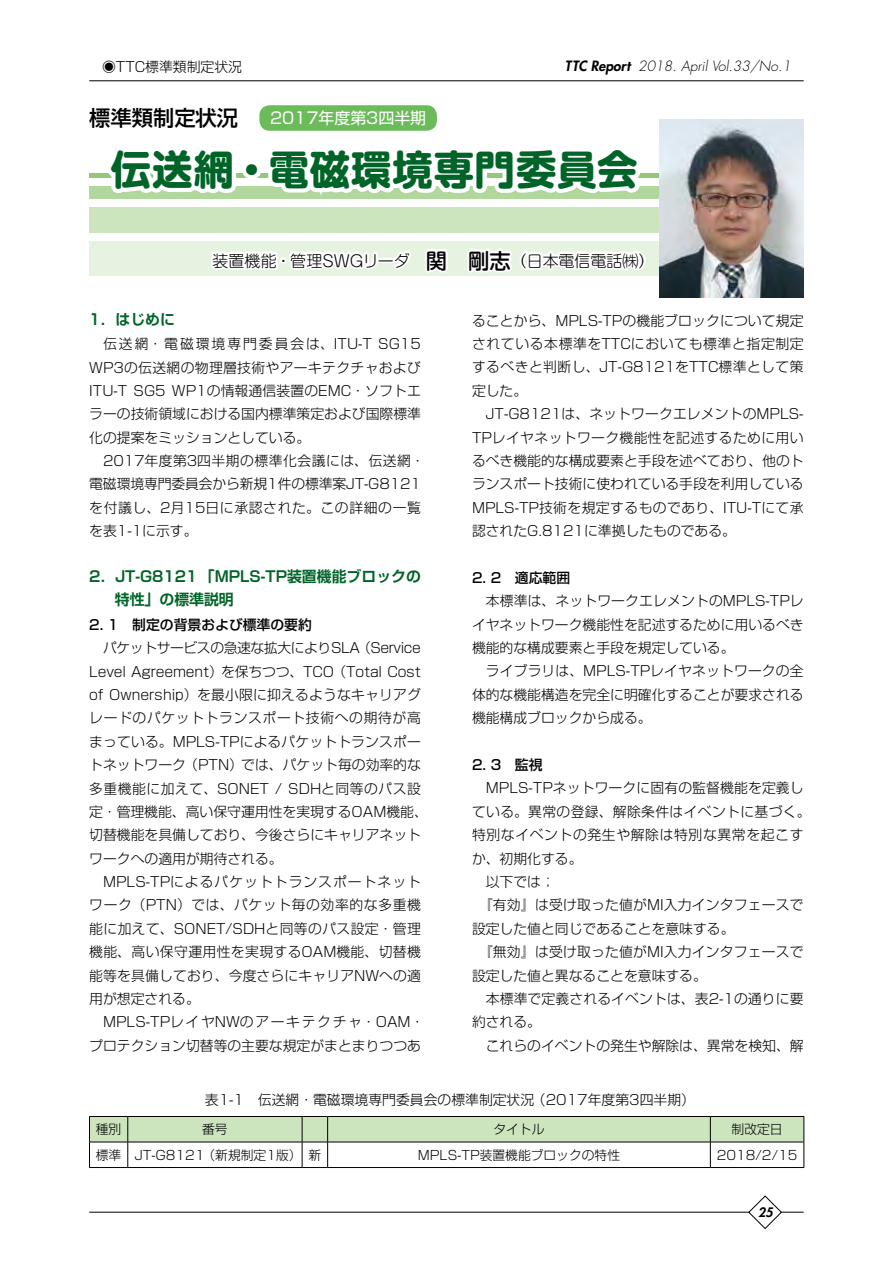
<style>
.page{position:relative;width:893px;height:1263px;background:#fff}
.page>*{position:absolute;margin:0;border:0;box-sizing:border-box;transform-origin:0 0}
.t1{font:700 40.35px "Shin M Go Pro";letter-spacing:.02em;color:#006428}
.t2{font:500 21.3px "Shin Go Pro";color:#000}
.t3{font:300 15.9px "Shin M Go Pro";color:#000}
.t4{font:15.9px "Shin Go Pro";color:#fff}
.t5{font:700 14.85px/23.4px "Shin Go Pro De";color:#006428}
.t6{font:300 13.8px/23.4px "Shin Go Pro";color:#000;text-align:justify}
.t7{font:500 13.8px "Shin Go Pro";color:#000}
.t8{font:italic 300 13.8px "Futura Std";color:#000}
.t9{font:300 13.8px "Shin Go Pro";letter-spacing:.025em;color:#000}
.t10{font:300 13.8px "Shin Go Pro";letter-spacing:.045em;color:#000}
.t11{font:300 12.75px "Shin Go Pro";color:#000}
.t12{font:italic 800 12.75px "Futura Std";color:#000}
.s1{font-weight:800}
.s2{font-weight:500;font-size:21.3px}
</style>
<div class="page">
<hr style="left:89px;top:1212px;width:715px;height:1px;background:#000">
<hr style="left:89px;top:81px;width:715px;height:1px;background:#000">
<svg style="left:748px;top:1195px;width:34px;height:34px"></svg>
<div style="left:89px;top:241px;width:715px;height:34px;background:#e7f3e1"></div>
<div style="left:89px;top:207px;width:715px;height:26px;background:#cde5bf"></div>
<div style="left:89px;top:186px;width:715px;height:13px;background:#b1d79c"></div>
<div style="left:89px;top:173px;width:715px;height:5px;background:#91c979"></div>
<svg style="left:100px;top:105px;width:548px;height:171px"></svg>
<svg style="left:89px;top:1116px;width:716px;height:52px"></svg>
<hr style="left:328px;top:1167px;width:382px;height:1px;background:#000">
<hr style="left:710px;top:1167px;width:94px;height:1px;background:#000">
<img style="left:659px;top:119px;width:145px;height:179px">
<div style="left:259px;top:105px;width:178px;height:26px;background:#6cbb5a;border-radius:10px"></div>
<p class="t6" style="left:102px;top:53px;width:141px">◉TTC標準類制定状況</p>
<h2 class="t2" style="left:89px;top:100px;width:150px">標準類制定状況</h2>
<p class="t4" style="left:270px;top:105px;width:158px">2017年度第3四半期</p>
<p class="t8" style="left:565px;top:58px;width:227px"><span class="s1">TTC Report</span> 2018. April Vol.33/No.1</p>
<h1 class="t1" style="left:111px;top:137px;width:528px">伝送網・電磁環境専門委員会</h1>
<p class="t3" style="left:212px;top:248px;width:443px">装置機能・管理SWGリーダ　<span class="s2">関　剛志</span>（日本電信電話㈱）</p>
<p class="t5" style="left:89px;top:305px;width:87px">1．はじめに</p>
<p class="t6" style="left:89px;top:331px;width:333px;text-indent:14px">伝送網・電磁環境専門委員会は、ITU-T SG15<br>WP3の伝送網の物理層技術やアーキテクチャおよびITU-T SG5 WP1の情報通信装置のEMC・ソフトエラーの技術領域における国内標準策定および国際標準化の提案をミッションとしている。</p>
<p class="t6" style="left:89px;top:447px;width:337px;text-align:left;text-indent:14px">2017年度第3四半期の標準化会議には、伝送網・電磁環境専門委員会から新規1件の標準案JT-G8121を付議し、2月15日に承認された。この詳細の一覧を表1-1に示す。</p>
<p class="t5" style="left:115px;top:563px;width:308px;text-indent:-26px">2．JT-G8121 「MPLS-TP装置機能ブロックの特性」の標準説明</p>
<p class="t7" style="left:89px;top:613px;width:224px">2. 1　制定の背景および標準の要約</p>
<p class="t6" style="left:89px;top:635px;width:340px;text-align:left;text-indent:14px">パケットサービスの急速な拡大によりSLA （Service<br>Level Agreement）を保ちつつ、TCO （Total Cost of Ownership）を最小限に抑えるようなキャリアグレードのパケットトランスポート技術への期待が高まっている。MPLS-TPによるパケットトランスポートネットワーク （PTN）では、パケット毎の効率的な多重機能に加えて、SONET / SDHと同等のパス設定・管理機能、高い保守運用性を実現するOAM機能、切替機能を具備しており、今後さらにキャリアネットワークへの適用が期待される。</p>
<p class="t6" style="left:89px;top:868px;width:333px;text-indent:14px">MPLS-TPによるパケットトランスポートネットワーク（PTN）では、パケット毎の効率的な多重機能に加えて、SONET/SDHと同等のパス設定・管理機能、高い保守運用性を実現するOAM機能、切替機能等を具備しており、今度さらにキャリアNWへの適用が想定される。</p>
<p class="t6" style="left:89px;top:1009px;width:337px;text-align:right">MPLS-TPレイヤNWのアーキテクチャ・OAM・プロテクション切替等の主要な規定がまとまりつつあ</p>
<p class="t6" style="left:472px;top:307px;width:333px">ることから、MPLS-TPの機能ブロックについて規定されている本標準をTTCにおいても標準と指定制定するべきと判断し、JT-G8121をTTC標準として策定した。</p>
<p class="t6" style="left:472px;top:401px;width:333px;text-indent:14px">JT-G8121は、ネットワークエレメントのMPLS-TPレイヤネットワーク機能性を記述するために用いるべき機能的な構成要素と手段を述べており、他のトランスポート技術に使われている手段を利用しているMPLS-TP技術を規定するものであり、ITU-Tにて承認されたG.8121に準拠したものである。</p>
<p class="t7" style="left:472px;top:566px;width:100px">2. 2　適応範囲</p>
<p class="t6" style="left:472px;top:588px;width:333px;text-indent:14px">本標準は、ネットワークエレメントのMPLS-TPレイヤネットワーク機能性を記述するために用いるべき機能的な構成要素と手段を規定している。</p>
<p class="t6" style="left:472px;top:658px;width:333px;text-indent:14px">ライブラリは、MPLS-TPレイヤネットワークの全体的な機能構造を完全に明確化することが要求される機能構成ブロックから成る。</p>
<p class="t7" style="left:472px;top:753px;width:72px">2. 3　監視</p>
<p class="t6" style="left:486px;top:775px;width:319px">MPLS-TPネットワークに固有の監督機能を定義し</p>
<p class="t9" style="left:472px;top:800px;width:340px">ている。異常の登録、解除条件はイベントに基づく。</p>
<p class="t10" style="left:472px;top:824px;width:333px">特別なイベントの発生や解除は特別な異常を起こす</p>
<p class="t6" style="left:472px;top:845px;width:112px">か、初期化する。</p>
<p class="t6" style="left:486px;top:868px;width:71px">以下では；</p>
<p class="t6" style="left:479px;top:892px;width:326px">『有効』は受け取った値がMI入力インタフェースで</p>
<p class="t6" style="left:472px;top:915px;width:264px">設定した値と同じであることを意味する。</p>
<p class="t6" style="left:479px;top:938px;width:326px">『無効』は受け取った値がMI入力インタフェースで</p>
<p class="t6" style="left:472px;top:962px;width:236px">設定した値と異なることを意味する。</p>
<p class="t6" style="left:486px;top:985px;width:319px">本標準で定義されるイベントは、表2-1の通りに要</p>
<p class="t6" style="left:472px;top:1009px;width:71px">約される。</p>
<p class="t6" style="left:486px;top:1032px;width:319px">これらのイベントの発生や解除は、異常を検知、解</p>
<p class="t6" style="left:205px;top:1086px;width:492px">表1-1　伝送網・電磁環境専門委員会の標準制定状況 （2017年度第3四半期）</p>
<p class="t11" style="left:96px;top:1119px;width:27px">種別</p>
<p class="t11" style="left:202px;top:1119px;width:27px">番号</p>
<p class="t11" style="left:493px;top:1119px;width:53px">タイトル</p>
<p class="t11" style="left:732px;top:1119px;width:53px">制改定日</p>
<p class="t11" style="left:96px;top:1144px;width:227px">標準 JT-G8121 （新規制定1版）新</p>
<p class="t11" style="left:418px;top:1144px;width:204px">MPLS-TP装置機能ブロックの特性</p>
<p class="t11" style="left:717px;top:1144px;width:82px">2018/2/15</p>
<p class="t12" style="left:758px;top:1204px;width:16px">25</p>
</div>
